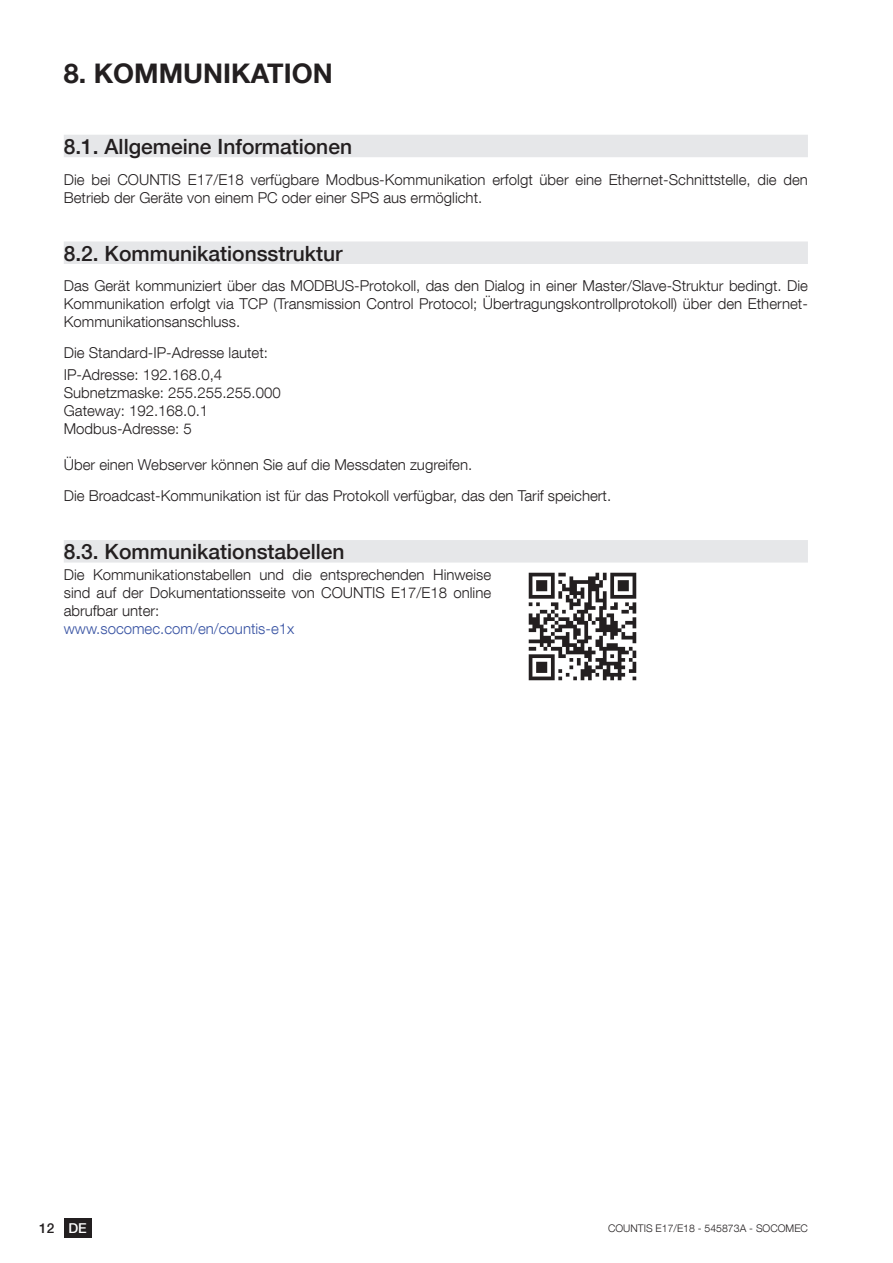
<style>
.page{position:relative;width:893px;height:1263px;background:#fff}
.page>*{position:absolute;margin:0;border:0;box-sizing:border-box;transform-origin:0 0}
.t1{font:700 27px "Helvetica Neue LT Com";color:#231f20}
.t2{font:500 21px "Helvetica Neue LT Com";color:#231f20}
.t3{font:300 15px/18px "Helvetica Neue LT Com";color:#231f20}
.t4{font:300 15px "Helvetica Neue LT Com";color:#3853a3}
.t5{font:500 13.65px "Helvetica Neue LT Com";color:#231f20}
.t6{font:300 10.5px "Helvetica Neue LT Com";color:#231f20}
.s1{color:#fff}
</style>
<div class="page">
<div style="left:64px;top:1218px;width:27px;height:19px;background:#231f20"></div>
<div style="left:64px;top:135px;width:744px;height:22px;background:#e6e7e9"></div>
<div style="left:64px;top:241px;width:744px;height:23px;background:#e6e7e9"></div>
<div style="left:64px;top:540px;width:744px;height:23px;background:#e6e7e9"></div>
<img style="left:528px;top:572px;width:109px;height:109px">
<h1 class="t1" style="left:64px;top:56px;width:270px">8. KOMMUNIKATION</h1>
<h2 class="t2" style="left:64px;top:134px;width:290px">8.1. Allgemeine Informationen</h2>
<p class="t3" style="left:64px;top:170px;width:746px">Die bei COUNTIS E17/E18 verfügbare Modbus-Kommunikation erfolgt über eine Ethernet-Schnittstelle, die den<br>Betrieb der Geräte von einem PC oder einer SPS aus ermöglicht.</p>
<h2 class="t2" style="left:64px;top:241px;width:280px">8.2. Kommunikationsstruktur</h2>
<p class="t3" style="left:64px;top:277px;width:746px;text-align:justify">Das Gerät kommuniziert über das MODBUS-Protokoll, das den Dialog in einer Master/Slave-Struktur bedingt. Die Kommunikation erfolgt via TCP (Transmission Control Protocol; Übertragungskontrollprotokoll) über den Ethernet-Kommunikationsanschluss.</p>
<p class="t3" style="left:64px;top:341px;width:206px;line-height:22.2px">Die Standard-IP-Adresse lautet:<br>IP-Adresse: 192.168.0,4</p>
<p class="t3" style="left:64px;top:384px;width:219px">Subnetzmaske: 255.255.255.000<br>Gateway: 192.168.0.1<br>Modbus-Adresse: 5</p>
<p class="t3" style="left:64px;top:449px;width:549px;line-height:30.8px">Über einen Webserver können Sie auf die Messdaten zugreifen.<br>Die Broadcast-Kommunikation ist für das Protokoll verfügbar, das den Tarif speichert.</p>
<h2 class="t2" style="left:64px;top:539px;width:282px">8.3. Kommunikationstabellen</h2>
<p class="t3" style="left:64px;top:565px;width:429px;text-align:justify">Die Kommunikationstabellen und die entsprechenden Hinweise sind auf der Dokumentationsseite von COUNTIS E17/E18 online abrufbar unter:</p>
<p class="t4" style="left:64px;top:620px;width:232px">www.socomec.com/en/countis-e1x</p>
<p class="t5" style="left:39px;top:1220px;width:49px">12 <span class="s1">DE</span></p>
<p class="t6" style="left:608px;top:1221px;width:201px">COUNTIS E17/E18 - 545873A - SOCOMEC</p>
</div>
